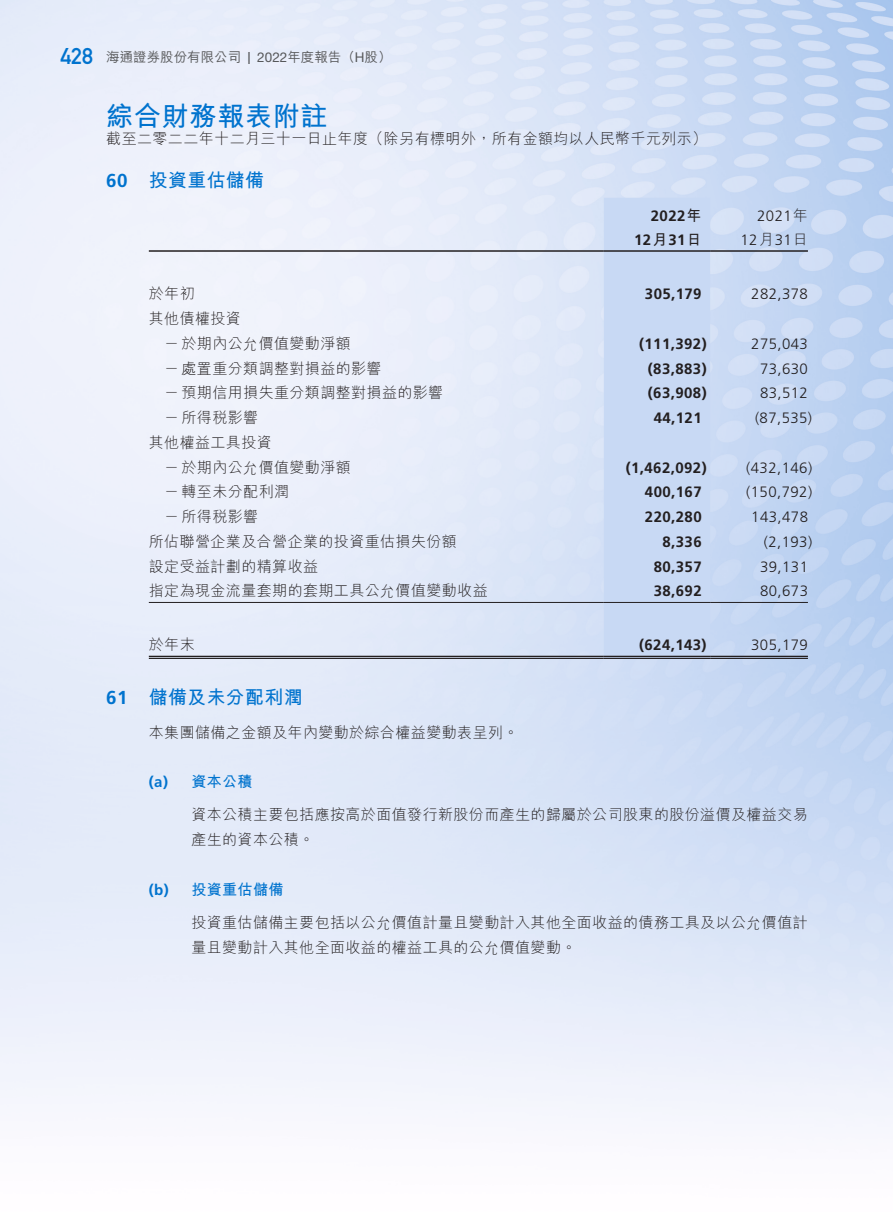
<style>
.page{position:relative;width:893px;height:1212px;background:#fff}
.page>*{position:absolute;margin:0;border:0;box-sizing:border-box;transform-origin:0 0}
.t1{font:700 27px "M Hei HK";letter-spacing:.03em;color:#0073ce}
.t2{font:22.5px "DIN Mittelschrift Std";color:#0073ce}
.t3{font:700 18.75px "M Hei HK";letter-spacing:.03em;color:#0073ce}
.t4{font:300 15px/24.8px "M Hei HK";letter-spacing:.03em;color:#231f20}
.t5{font:700 15px/24.8px "Frutiger LT Std";letter-spacing:.03em;color:#231f20;text-align:right}
.t6{font:300 15px/24.8px "Frutiger LT Std";letter-spacing:.03em;color:#231f20;text-align:right}
.t7{font:700 15px "M Hei HK";letter-spacing:.03em;color:#0073ce}
.t8{font:500 13.5px "M Hei HK";color:#57585a}
.s1{font-family:"Frutiger LT Std";font-weight:700;font-size:12px}
.s2{font-family:"Helvetica Neue LT Std";font-weight:400}
.s3{font-family:"Frutiger LT Std"}
.s4{font-family:"M Hei HK"}
</style>
<div class="page">
<div style="left:604px;top:198px;width:106px;height:460px;background:#c8d9f4"></div>
<hr style="left:149px;top:250px;width:455px;height:2px;background:#231f20">
<hr style="left:604px;top:250px;width:106px;height:2px;background:#231f20">
<hr style="left:710px;top:250px;width:98px;height:2px;background:#231f20">
<hr style="left:149px;top:602px;width:455px;height:1px;background:#231f20">
<hr style="left:604px;top:602px;width:106px;height:1px;background:#231f20">
<hr style="left:710px;top:602px;width:98px;height:1px;background:#231f20">
<hr style="left:149px;top:656px;width:455px;height:1px;background:#231f20">
<hr style="left:149px;top:658px;width:455px;height:1px;background:#231f20">
<hr style="left:604px;top:656px;width:106px;height:1px;background:#231f20">
<hr style="left:604px;top:658px;width:106px;height:1px;background:#231f20">
<hr style="left:710px;top:656px;width:98px;height:1px;background:#231f20">
<hr style="left:710px;top:658px;width:98px;height:1px;background:#231f20">
<h2 class="t2" style="left:60px;top:43px;width:34px">428</h2>
<p class="t8" style="left:106px;top:47px;width:287px">海通證券股份有限公司 <span class="s1">|</span> <span class="s2">2022</span>年度報告（<span class="s2">H</span>股）</p>
<h1 class="t1" style="left:106px;top:97px;width:223px">綜合財務報表附註</h1>
<p class="t4" style="left:106px;top:126px;width:602px">截至二零二二年十二月三十一日止年度（除另有標明外，所有金額均以人民幣千元列示）</p>
<p class="t3" style="left:106px;top:166px;width:159px"><span class="s3">60</span> 投資重估儲備</p>
<p class="t5" style="left:634px;top:203px;width:69px">2022<span class="s4">年<br></span>12<span class="s4">月</span>31<span class="s4">日</span></p>
<p class="t6" style="left:740px;top:203px;width:69px">2021<span class="s4">年<br></span>12<span class="s4">月</span>31<span class="s4">日</span></p>
<p class="t4" style="left:149px;top:281px;width:47px">於年初</p>
<p class="t5" style="left:645px;top:282px;width:58px">305,179</p>
<p class="t6" style="left:751px;top:282px;width:58px">282,378</p>
<p class="t4" style="left:164px;top:306px;width:188px;text-indent:-15px">其他債權投資<br>－於期內公允價值變動淨額</p>
<p class="t5" style="left:639px;top:331px;width:69px">(111,392)</p>
<p class="t6" style="left:751px;top:331px;width:58px">275,043</p>
<p class="t4" style="left:164px;top:355px;width:219px">－處置重分類調整對損益的影響</p>
<p class="t5" style="left:648px;top:356px;width:60px">(83,883)</p>
<p class="t6" style="left:760px;top:356px;width:49px">73,630</p>
<p class="t4" style="left:164px;top:380px;width:281px">－預期信用損失重分類調整對損益的影響</p>
<p class="t5" style="left:648px;top:381px;width:60px">(63,908)</p>
<p class="t6" style="left:760px;top:381px;width:49px">83,512</p>
<p class="t4" style="left:164px;top:405px;width:95px">－所得稅影響</p>
<p class="t5" style="left:654px;top:406px;width:49px">44,121</p>
<p class="t6" style="left:755px;top:406px;width:59px">(87,535)</p>
<p class="t4" style="left:164px;top:430px;width:188px;text-indent:-15px">其他權益工具投資<br>－於期內公允價值變動淨額</p>
<p class="t5" style="left:626px;top:455px;width:82px">(1,462,092)</p>
<p class="t6" style="left:746px;top:455px;width:67px">(432,146)</p>
<p class="t4" style="left:164px;top:479px;width:126px">－轉至未分配利潤</p>
<p class="t5" style="left:645px;top:480px;width:58px">400,167</p>
<p class="t6" style="left:746px;top:480px;width:67px">(150,792)</p>
<p class="t4" style="left:164px;top:504px;width:95px">－所得稅影響</p>
<p class="t5" style="left:645px;top:505px;width:58px">220,280</p>
<p class="t6" style="left:751px;top:505px;width:58px">143,478</p>
<p class="t4" style="left:149px;top:529px;width:309px">所佔聯營企業及合營企業的投資重估損失份額</p>
<p class="t5" style="left:662px;top:529px;width:41px">8,336</p>
<p class="t6" style="left:764px;top:529px;width:50px">(2,193)</p>
<p class="t4" style="left:149px;top:553px;width:171px">設定受益計劃的精算收益</p>
<p class="t5" style="left:654px;top:554px;width:49px">80,357</p>
<p class="t6" style="left:760px;top:554px;width:49px">39,131</p>
<p class="t4" style="left:149px;top:578px;width:340px">指定為現金流量套期的套期工具公允價值變動收益</p>
<p class="t5" style="left:654px;top:579px;width:49px">38,692</p>
<p class="t6" style="left:760px;top:579px;width:49px">80,673</p>
<p class="t4" style="left:149px;top:632px;width:47px">於年末</p>
<p class="t5" style="left:639px;top:633px;width:69px">(624,143)</p>
<p class="t6" style="left:751px;top:633px;width:58px">305,179</p>
<p class="t3" style="left:106px;top:684px;width:198px"><span class="s3">61</span> 儲備及未分配利潤</p>
<p class="t4" style="left:149px;top:719px;width:371px">本集團儲備之金額及年內變動於綜合權益變動表呈列。</p>
<p class="t7" style="left:149px;top:771px;width:105px"><span class="s3">(a)</span> 資本公積</p>
<p class="t4" style="left:191px;top:802px;width:618px">資本公積主要包括應按高於面值發行新股份而產生的歸屬於公司股東的股份溢價及權益交易產生的資本公積。</p>
<p class="t7" style="left:149px;top:878px;width:136px"><span class="s3">(b)</span> 投資重估儲備</p>
<p class="t4" style="left:191px;top:910px;width:618px">投資重估儲備主要包括以公允價值計量且變動計入其他全面收益的債務工具及以公允價值計量且變動計入其他全面收益的權益工具的公允價值變動。</p>
</div>
